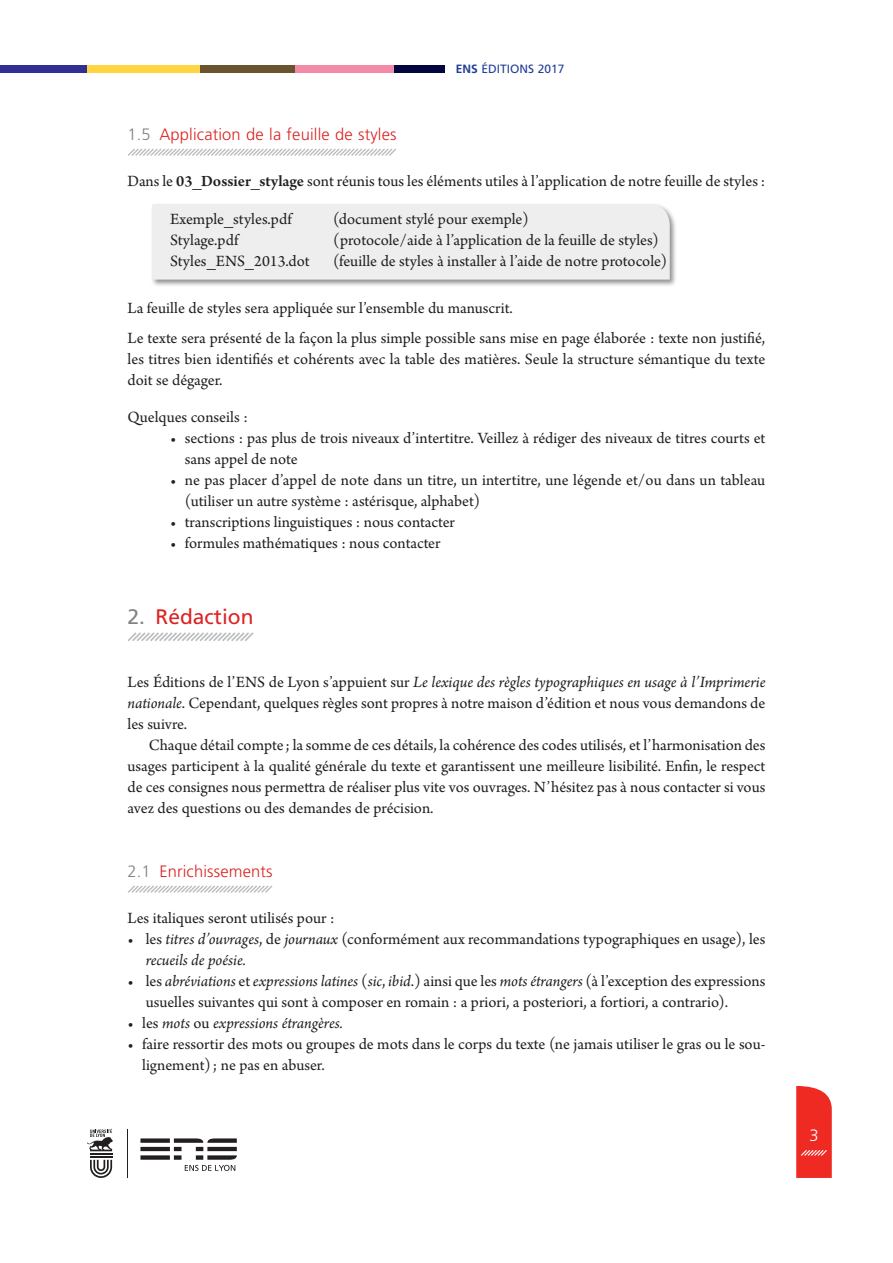
<style>
.page{position:relative;width:893px;height:1263px;background:#fff}
.page>*{position:absolute;margin:0;border:0;box-sizing:border-box;transform-origin:0 0}
.Titre_2{font:21px "Frutiger LT Std";color:#dd2322}
.Normal_SA{font:16.5px/21px "Arno Pro";color:#231f20}
.Normal{font:16.5px/21px "Arno Pro";color:#231f20;text-align:justify}
.Titre_3{font:300 16.5px "Frutiger LT Std";letter-spacing:.01em;color:#dd2322}
.Normal_SA-2{font:italic 16.5px "Arno Pro";color:#231f20}
.t1{font:300 16.5px "Frutiger LT Std";color:#fff}
.t2{font:12px "Frutiger LT Std";color:#223f99}
.s1{font-weight:700}
.s2{color:#808285}
.s3{font-weight:600}
.s4{font-style:italic}
.s5{font-style:normal}
</style>
<div class="page">
<div style="left:0;top:65px;width:88px;height:7px;background:#313092"></div>
<div style="left:295px;top:65px;width:100px;height:7px;background:#f38aa8"></div>
<div style="left:200px;top:65px;width:94px;height:7px;background:#69542f"></div>
<div style="left:395px;top:65px;width:50px;height:7px;background:#03063e"></div>
<div style="left:112px;top:65px;width:84px;height:7px;background:#ffd542"></div>
<div style="left:99px;top:65px;width:13px;height:7px;background:#ffd542"></div>
<div style="left:88px;top:65px;width:11px;height:7px;background:#ffd542"></div>
<svg style="left:196px;top:65px;width:4px;height:7px"></svg>
<svg style="left:796px;top:1086px;width:36px;height:92px;background:#ef3933"></svg>
<svg style="left:90px;top:1160px;width:22px;height:18px"></svg>
<hr style="left:90px;top:1156px;width:22px;height:2px;background:#231f20">
<hr style="left:90px;top:1153px;width:22px;height:2px;background:#231f20">
<svg style="left:87px;top:1129px;width:26px;height:22px"></svg>
<hr style="left:127px;top:1129px;width:1px;height:49px;background:#231f20">
<svg style="left:140px;top:1138px;width:97px;height:33px"></svg>
<div style="left:150px;top:202px;width:527px;height:85px;background:#231f20;opacity:.5"></div>
<div style="left:152px;top:204px;width:518px;height:76px;background:#eeeeef"></div>
<svg style="left:128px;top:148px;width:268px;height:8px"></svg>
<svg style="left:128px;top:632px;width:126px;height:9px"></svg>
<svg style="left:128px;top:885px;width:145px;height:8px"></svg>
<p class="t2" style="left:456px;top:62px;width:110px"><span class="s1">ENS</span> ÉDITIONS 2017</p>
<p class="Titre_3" style="left:128px;top:125px;width:270px"><span class="s2">1.5</span> Application de la feuille de styles</p>
<p class="Normal_SA" style="left:128px;top:172px;width:639px">Dans le <span class="s3">03_Dossier_stylage</span> sont réunis tous les éléments utiles à l’application de notre feuille de styles :</p>
<p class="Normal_SA" style="left:170px;top:210px;width:123px">Exemple_styles.pdf</p>
<p class="Normal_SA" style="left:333px;top:210px;width:197px">(document stylé pour exemple)</p>
<p class="Normal_SA" style="left:170px;top:231px;width:70px">Stylage.pdf</p>
<p class="Normal_SA" style="left:333px;top:231px;width:327px">(protocole/aide à l’application de la feuille de styles)</p>
<p class="Normal_SA" style="left:170px;top:252px;width:141px">Styles_ENS_2013.dot</p>
<p class="Normal_SA" style="left:333px;top:252px;width:336px">(feuille de styles à installer à l’aide de notre protocole)</p>
<p class="Normal_SA" style="left:128px;top:298px;width:387px">La feuille de styles sera appliquée sur l’ensemble du manuscrit.</p>
<p class="Normal_SA" style="left:128px;top:328px;width:639px;text-align:justify">Le texte sera présenté de la façon la plus simple possible sans mise en page élaborée : texte non justifié, les titres bien identifiés et cohérents avec la table des matières. Seule la structure sémantique du texte doit se dégager.</p>
<p class="Normal_SA" style="left:128px;top:407px;width:122px">Quelques conseils :</p>
<p class="Normal_SA" style="left:185px;top:428px;width:582px;text-indent:-15px">• sections : pas plus de trois niveaux d’intertitre. Veillez à rédiger des niveaux de titres courts et sans appel de note</p>
<p class="Normal_SA" style="left:185px;top:470px;width:582px;text-indent:-15px">• ne pas placer d’appel de note dans un titre, un intertitre, une légende et/ou dans un tableau (utiliser un autre système : astérisque, alphabet)</p>
<p class="Normal_SA" style="left:170px;top:512px;width:286px">• transcriptions linguistiques : nous contacter</p>
<p class="Normal_SA" style="left:170px;top:533px;width:272px">• formules mathématiques : nous contacter</p>
<p class="Titre_2" style="left:128px;top:604px;width:128px"><span class="s2">2.</span> Rédaction</p>
<p class="Normal_SA" style="left:128px;top:673px;width:639px;text-align:justify">Les Éditions de l’ENS de Lyon s’appuient sur <span class="s4">Le lexique des règles typographiques en usage à l’Imprimerie nationale</span>. Cependant, quelques règles sont propres à notre maison d’édition et nous vous demandons de les suivre.</p>
<p class="Normal" style="left:128px;top:736px;width:639px;text-indent:21px">Chaque détail compte ; la somme de ces détails, la cohérence des codes utilisés, et l’harmonisation des usages participent à la qualité générale du texte et garantissent une meilleure lisibilité. Enfin, le respect de ces consignes nous permettra de réaliser plus vite vos ouvrages. N’hésitez pas à nous contacter si vous avez des questions ou des demandes de précision.</p>
<p class="Titre_3" style="left:128px;top:862px;width:147px"><span class="s2">2.1</span> Enrichissements</p>
<p class="Normal_SA" style="left:128px;top:909px;width:208px">Les italiques seront utilisés pour :</p>
<p class="Normal_SA" style="left:146px;top:930px;width:621px;text-indent:-18px">• les <span class="s4">titres d’ouvrages</span>, de <span class="s4">journaux</span> (conformément aux recommandations typographiques en usage), les <span class="s4">recueils de poésie.</span></p>
<p class="Normal_SA" style="left:146px;top:972px;width:621px;text-indent:-18px">• les <span class="s4">abréviations</span> et <span class="s4">expressions latines</span> (<span class="s4">sic</span>, <span class="s4">ibid</span>.) ainsi que les <span class="s4">mots étrangers</span> (à l’exception des expressions usuelles suivantes qui sont à composer en romain : a priori, a posteriori, a fortiori, a contrario).</p>
<p class="Normal_SA-2" style="left:128px;top:1014px;width:217px"><span class="s5">• les</span> mots <span class="s5">ou</span> expressions étrangères.</p>
<p class="Normal_SA" style="left:142px;top:1035px;width:625px;text-indent:-15px">• faire ressortir des mots ou groupes de mots dans le corps du texte (ne jamais utiliser le gras ou le sou&shy;lignement) ; ne pas en abuser.</p>
<p class="t1" style="left:809px;top:1126px;width:11px">3</p>
</div>
